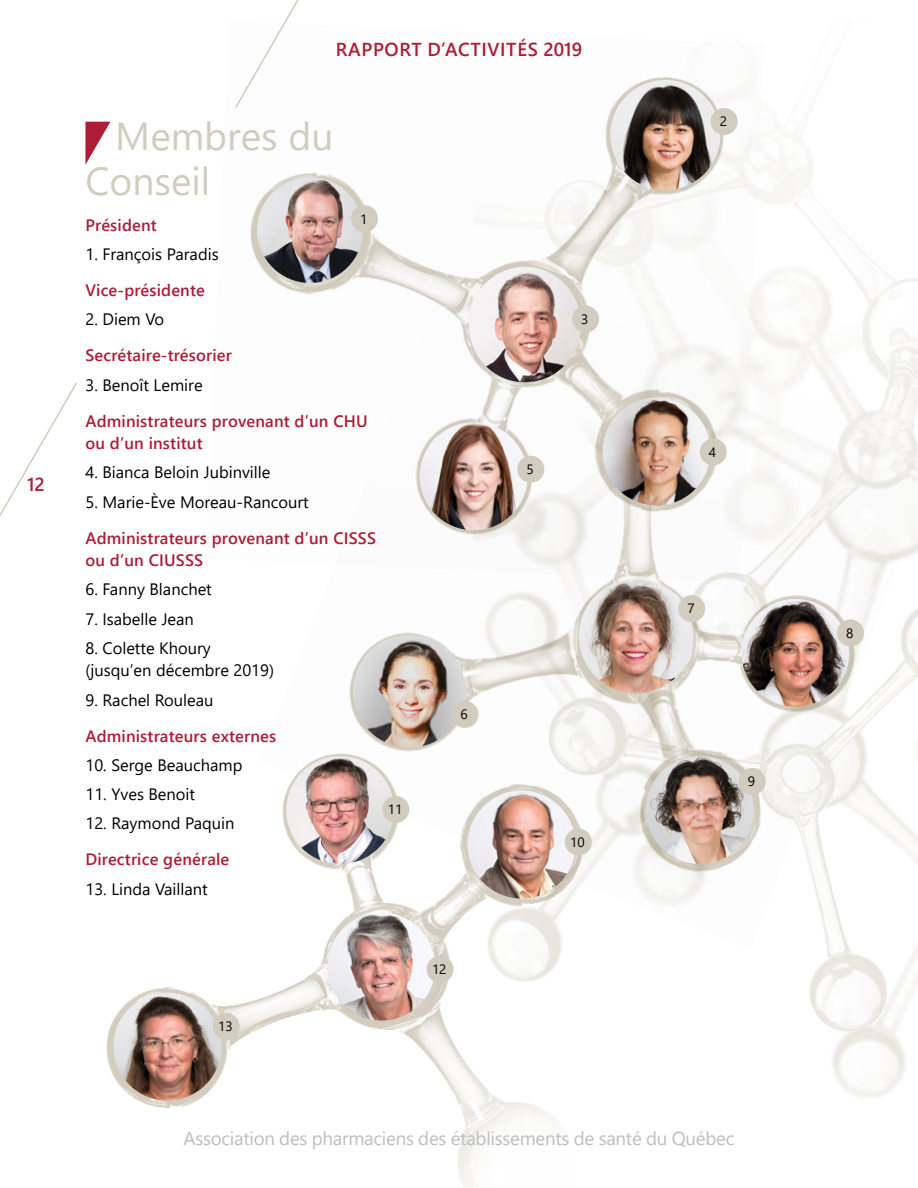
<style>
.page{position:relative;width:918px;height:1188px;background:#fff}
.page>*{position:absolute;margin:0;border:0;box-sizing:border-box;transform-origin:0 0}
.T2{font:39px/45px "Segoe UI";color:#d1ccbe}
.t1{font:18.75px "Segoe UI";letter-spacing:-.015em;color:#bcbec0}
.t2{font:600 18.75px "Segoe UI";letter-spacing:.035em;color:#ac1d37}
.t3{font:16.5px/22.5px "Segoe UI";color:#000}
.T4{font:600 16.5px/22.5px "Segoe UI";letter-spacing:.01em;color:#ac1d37}
.T2-2{font:13.5px "Segoe UI";color:#000}
</style>
<div class="page">
<img style="left:763px;top:148px;width:155px;height:950px">
<img style="left:250px;top:77px;width:513px;height:189px">
<img style="left:260px;top:261px;width:658px;height:688px">
<img style="left:106px;top:699px;width:527px;height:489px">
<svg style="left:0;top:383px;width:77px;height:134px"></svg>
<svg style="left:235px;top:0;width:73px;height:110px"></svg>
<svg style="left:85px;top:122px;width:25px;height:43px"></svg>
<img style="left:603px;top:397px;width:108px;height:108px;border-radius:54px">
<img style="left:353px;top:635px;width:113px;height:113px;border-radius:56px">
<img style="left:742px;top:599px;width:107px;height:108px;border-radius:54px">
<img style="left:327px;top:913px;width:108px;height:108px;border-radius:54px">
<img style="left:420px;top:422px;width:108px;height:108px;border-radius:54px">
<img style="left:579px;top:579px;width:114px;height:114px;border-radius:57px">
<img style="left:468px;top:791px;width:108px;height:108px;border-radius:53px">
<img style="left:646px;top:756px;width:108px;height:108px;border-radius:54px">
<img style="left:286px;top:756px;width:108px;height:108px;border-radius:54px">
<img style="left:469px;top:267px;width:112px;height:115px">
<img style="left:113px;top:993px;width:108px;height:108px;border-radius:54px">
<img style="left:257px;top:177px;width:106px;height:106px;border-radius:53px">
<img style="left:610px;top:80px;width:110px;height:110px;border-radius:55px">
<div style="left:351px;top:205px;width:27px;height:27px;background:#d1ccbe;border-radius:50%"></div>
<div style="left:711px;top:108px;width:27px;height:27px;background:#d1ccbe;border-radius:50%"></div>
<div style="left:572px;top:306px;width:27px;height:27px;background:#d1ccbe;border-radius:50%"></div>
<div style="left:700px;top:438px;width:27px;height:27px;background:#d1ccbe;border-radius:50%"></div>
<div style="left:517px;top:456px;width:27px;height:27px;background:#d1ccbe;border-radius:50%"></div>
<div style="left:451px;top:701px;width:27px;height:27px;background:#d1ccbe;border-radius:50%"></div>
<div style="left:678px;top:595px;width:27px;height:27px;background:#d1ccbe;border-radius:50%"></div>
<div style="left:837px;top:619px;width:27px;height:27px;background:#d1ccbe;border-radius:50%"></div>
<div style="left:739px;top:768px;width:27px;height:27px;background:#d1ccbe;border-radius:50%"></div>
<div style="left:565px;top:828px;width:27px;height:27px;background:#d1ccbe;border-radius:50%"></div>
<div style="left:382px;top:796px;width:27px;height:27px;background:#d1ccbe;border-radius:50%"></div>
<div style="left:427px;top:956px;width:27px;height:27px;background:#d1ccbe;border-radius:50%"></div>
<div style="left:213px;top:1013px;width:27px;height:27px;background:#d1ccbe;border-radius:50%"></div>
<p class="t2" style="left:27px;top:469px;width:19px">12</p>
<p class="t2" style="left:336px;top:34px;width:248px">RAPPORT D’ACTIVITÉS 2019</p>
<p class="T2" style="left:85px;top:113px;width:250px;text-indent:30px">Membres du<br>Conseil</p>
<p class="T4" style="left:85px;top:214px;width:73px">Président</p>
<p class="t3" style="left:85px;top:243px;width:135px">1. François Paradis</p>
<p class="T4" style="left:85px;top:279px;width:121px">Vice-présidente</p>
<p class="t3" style="left:85px;top:308px;width:80px">2. Diem Vo</p>
<p class="T4" style="left:85px;top:344px;width:148px">Secrétaire-trésorier</p>
<p class="t3" style="left:85px;top:373px;width:119px">3. Benoît Lemire</p>
<p class="T4" style="left:85px;top:409px;width:284px">Administrateurs provenant d’un CHU ou d’un institut</p>
<p class="t3" style="left:85px;top:461px;width:187px">4. Bianca Beloin Jubinville</p>
<p class="t3" style="left:85px;top:490px;width:225px">5. Marie-Ève Moreau-Rancourt</p>
<p class="T4" style="left:85px;top:526px;width:292px">Administrateurs provenant d’un CISSS ou d’un CIUSSS</p>
<p class="t3" style="left:85px;top:578px;width:128px">6. Fanny Blanchet</p>
<p class="t3" style="left:85px;top:607px;width:110px">7. Isabelle Jean</p>
<p class="t3" style="left:85px;top:636px;width:190px">8. Colette Khoury (jusqu’en décembre 2019)</p>
<p class="t3" style="left:85px;top:688px;width:130px">9. Rachel Rouleau</p>
<p class="T4" style="left:85px;top:724px;width:192px">Administrateurs externes</p>
<p class="t3" style="left:85px;top:753px;width:158px">10. Serge Beauchamp</p>
<p class="t3" style="left:85px;top:783px;width:111px">11. Yves Benoit</p>
<p class="t3" style="left:85px;top:812px;width:151px">12. Raymond Paquin</p>
<p class="T4" style="left:85px;top:848px;width:145px">Directrice générale</p>
<p class="t3" style="left:85px;top:877px;width:124px">13. Linda Vaillant</p>
<p class="T2-2" style="left:360px;top:208px;width:9px">1</p>
<p class="T2-2" style="left:388px;top:799px;width:16px">11</p>
<p class="T2-2" style="left:218px;top:1016px;width:16px">13</p>
<p class="T2-2" style="left:461px;top:704px;width:9px">6</p>
<p class="T2-2" style="left:432px;top:959px;width:16px">12</p>
<p class="T2-2" style="left:581px;top:308px;width:9px">3</p>
<p class="T2-2" style="left:526px;top:459px;width:9px">5</p>
<p class="T2-2" style="left:570px;top:831px;width:16px">10</p>
<p class="T2-2" style="left:720px;top:111px;width:9px">2</p>
<p class="T2-2" style="left:709px;top:441px;width:9px">4</p>
<p class="T2-2" style="left:687px;top:598px;width:9px">7</p>
<p class="T2-2" style="left:748px;top:771px;width:9px">9</p>
<p class="t1" style="left:184px;top:1124px;width:552px">Association des pharmaciens des établissements de santé du Québec</p>
<p class="T2-2" style="left:846px;top:622px;width:9px">8</p>
</div>
